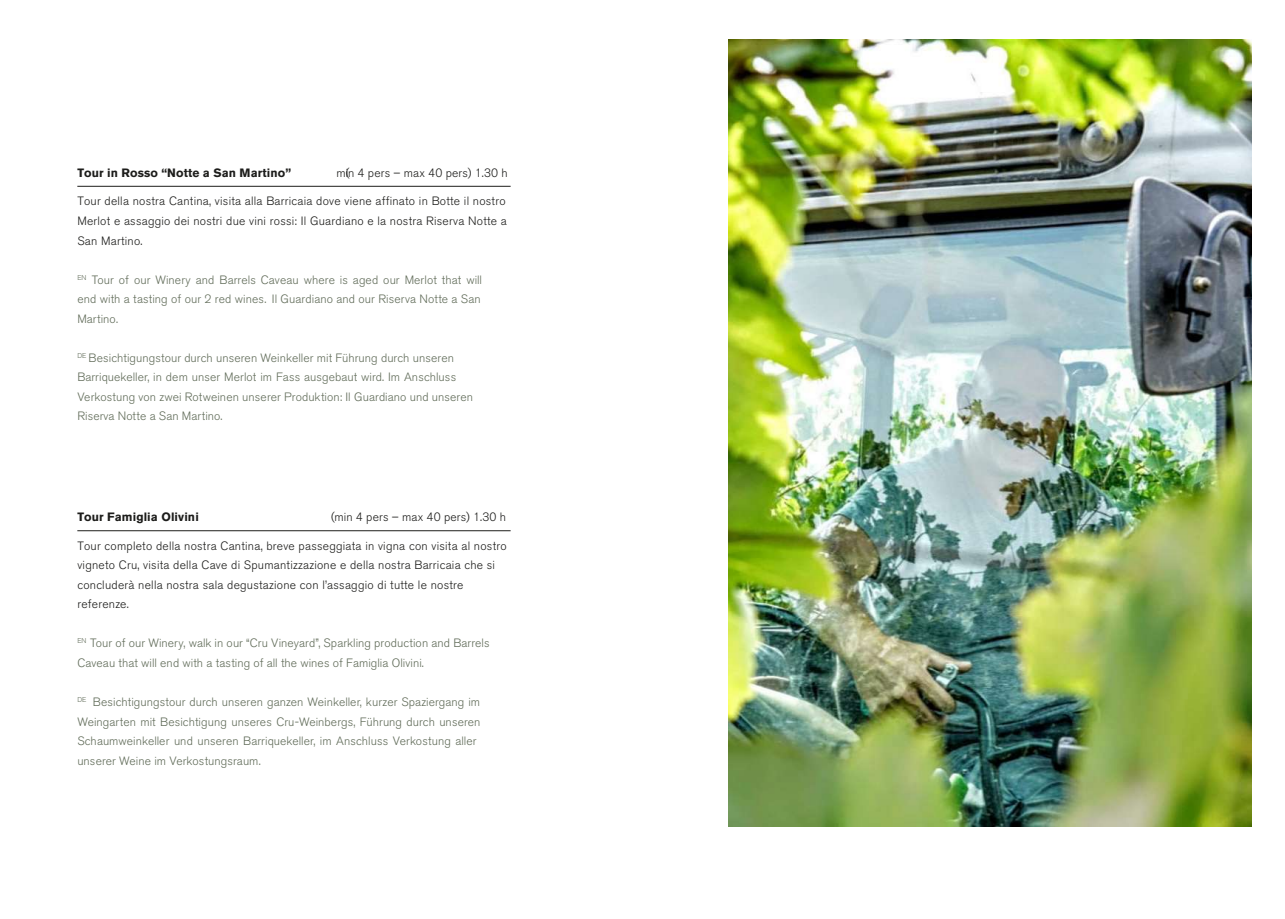
<style>
.page{position:relative;width:1285px;height:919px;background:#fff}
.page>*{position:absolute;margin:0;border:0;box-sizing:border-box;transform-origin:0 0}
.t1{font:300 12px/19.5px "Akzidenz Grotesk BE";letter-spacing:.005em;color:#616c59}
.t2{font:300 12px/19.5px "Akzidenz Grotesk BE";letter-spacing:.02em;color:#1d1d1b;text-align:justify}
.t3{font:700 12px "Akzidenz Grotesk BE";letter-spacing:.01em;color:#1d1d1b}
</style>
<div class="page">
<hr style="left:77px;top:186px;width:433px;height:1px;background:#1d1d1b">
<hr style="left:77px;top:530px;width:433px;height:1px;background:#1d1d1b">
<img style="left:728px;top:39px;width:523px;height:787px">
<p class="t3" style="left:77px;top:166px;width:215px">Tour in Rosso “Notte a San Martino”</p>
<p class="t2" style="left:336px;top:163px;width:173px">mi(n 4 pers – max 40 pers) 1.30 h</p>
<p class="t2" style="left:77px;top:192px;width:431px">Tour della nostra Cantina, visita alla Barricaia dove viene affinato in Botte il nostro Merlot e assaggio dei nostri due vini rossi: Il Guardiano e la nostra Riserva Notte a San Martino.</p>
<p class="t1" style="left:77px;top:270px;width:406px;text-align:justify"><sup>EN</sup> Tour of our Winery and Barrels Caveau where is aged our Merlot that will end with a tasting of our 2 red wines. Il Guardiano and our Riserva Notte a San Martino.</p>
<p class="t1" style="left:77px;top:348px;width:397px"><sup>DE</sup> Besichtigungstour durch unseren Weinkeller mit Führung durch unseren Barriquekeller, in dem unser Merlot im Fass ausgebaut wird. Im Anschluss Verkostung von zwei Rotweinen unserer Produktion: Il Guardiano und unseren Riserva Notte a San Martino.</p>
<p class="t3" style="left:77px;top:510px;width:123px">Tour Famiglia Olivini</p>
<p class="t2" style="left:331px;top:507px;width:176px">(min 4 pers – max 40 pers) 1.30 h</p>
<p class="t2" style="left:77px;top:536px;width:431px;text-align:left">Tour completo della nostra Cantina, breve passeggiata in vigna con visita al nostro vigneto Cru, visita della Cave di Spumantizzazione e della nostra Barricaia che si concluderà nella nostra sala degustazione con l’assaggio di tutte le nostre referenze.</p>
<p class="t1" style="left:77px;top:633px;width:413px"><sup>EN</sup> Tour of our Winery, walk in our “Cru Vineyard”, Sparkling production and Barrels<br>Caveau that will end with a tasting of all the wines of Famiglia Olivini.</p>
<p class="t1" style="left:77px;top:692px;width:404px"><sup>DE</sup> Besichtigungstour durch unseren ganzen Weinkeller, kurzer Spaziergang im Weingarten mit Besichtigung unseres Cru-Weinbergs, Führung durch unseren Schaumweinkeller und unseren Barriquekeller, im Anschluss Verkostung aller unserer Weine im Verkostungsraum.</p>
</div>
